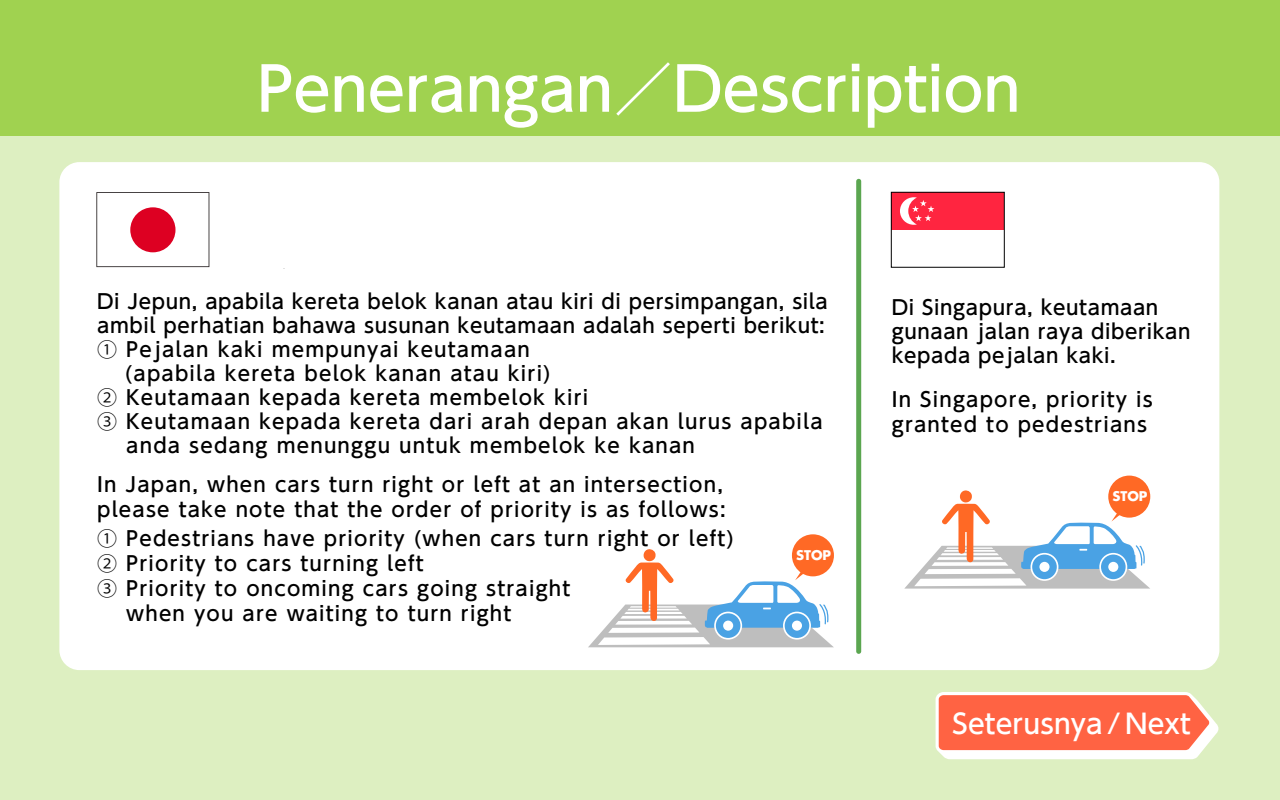
<style>
.page{position:relative;width:1280px;height:800px;background:#ddefc1}
.page>*{position:absolute;margin:0;border:0;box-sizing:border-box;transform-origin:0 0}
.t1{font:500 60px "UD Shin Go Pr 6 N";color:#fff}
.t2{font:500 27px "UD Shin Go Pr 6 N";letter-spacing:.005em;color:#fff}
.t3{font:500 20px/25px "UD Shin Go Pr 6 N";letter-spacing:.06em;color:#000}
.t4{font:500 20px/24px "UD Shin Go Pr 6 N";letter-spacing:.03em;color:#000}
.t5{font:700 13px "Futura";color:#fff}
.s1{font-family:"Koz Go Pr 6 N";font-weight:400}
</style>
<div class="page">
<div style="left:0;top:0;width:1280px;height:136px;background:#a0d250"></div>
<div style="left:59px;top:162px;width:1160px;height:508px;background:#fff;border-radius:20px"></div>
<svg style="left:97px;top:193px;width:113px;height:75px"></svg>
<svg style="left:96px;top:192px;width:113px;height:75px"></svg>
<div style="left:856px;top:179px;width:5px;height:475px;background:#5ba650;border-radius:2px"></div>
<div style="left:792px;top:534px;width:42px;height:42px;background:#ff6925;border-radius:50%"></div>
<svg style="left:588px;top:549px;width:246px;height:98px"></svg>
<div style="left:1108px;top:476px;width:42px;height:42px;background:#ff6925;border-radius:50%"></div>
<svg style="left:904px;top:490px;width:246px;height:99px"></svg>
<svg style="left:936px;top:692px;width:282px;height:67px;background:#fd886e"></svg>
<div style="left:891px;top:192px;width:113px;height:38px;background:#ff2540"></div>
<svg style="left:900px;top:197px;width:34px;height:28px"></svg>
<div style="left:891px;top:192px;width:114px;height:76px;border:1px solid #000"></div>
<h1 class="t1" style="left:257px;top:40px;width:765px">Penerangan／Description</h1>
<p class="t4" style="left:97px;top:289px;width:732px">Di Jepun, apabila kereta belok kanan atau kiri di persimpangan, sila</p>
<p class="t4" style="left:97px;top:313px;width:729px">ambil perhatian bahawa susunan keutamaan adalah seperti berikut:</p>
<p class="t3" style="left:97px;top:336px;width:434px"><span class="s1">①</span> Pejalan kaki mempunyai keutamaan</p>
<p class="t3" style="left:125px;top:360px;width:428px">(apabila kereta belok kanan atau kiri)</p>
<p class="t3" style="left:97px;top:384px;width:493px"><span class="s1">②</span> Keutamaan kepada kereta membelok kiri</p>
<p class="t3" style="left:97px;top:408px;width:727px"><span class="s1">③</span> Keutamaan kepada kereta dari arah depan akan lurus apabila</p>
<p class="t3" style="left:97px;top:432px;width:599px">　 anda sedang menunggu untuk membelok ke kanan</p>
<p class="t3" style="left:97px;top:471px;width:630px">In Japan, when cars turn right or left at an intersection, please take note that the order of priority is as follows:</p>
<p class="t3" style="left:97px;top:525px;width:638px"><span class="s1">①</span> Pedestrians have priority (when cars turn right or left)</p>
<p class="t3" style="left:97px;top:550px;width:328px"><span class="s1">②</span> Priority to cars turning left</p>
<p class="t3" style="left:97px;top:575px;width:475px"><span class="s1">③</span> Priority to oncoming cars going straight</p>
<p class="t3" style="left:105px;top:600px;width:408px">　when you are waiting to turn right</p>
<p class="t5" style="left:796px;top:546px;width:37px">STOP</p>
<p class="t4" style="left:892px;top:295px;width:300px">Di Singapura, keutamaan gunaan jalan raya diberikan kepada pejalan kaki.</p>
<p class="t3" style="left:892px;top:386px;width:263px">In Singapore, priority is granted to pedestrians</p>
<p class="t5" style="left:1112px;top:487px;width:37px">STOP</p>
<h2 class="t2" style="left:952px;top:702px;width:240px">Seterusnya / Next</h2>
</div>
